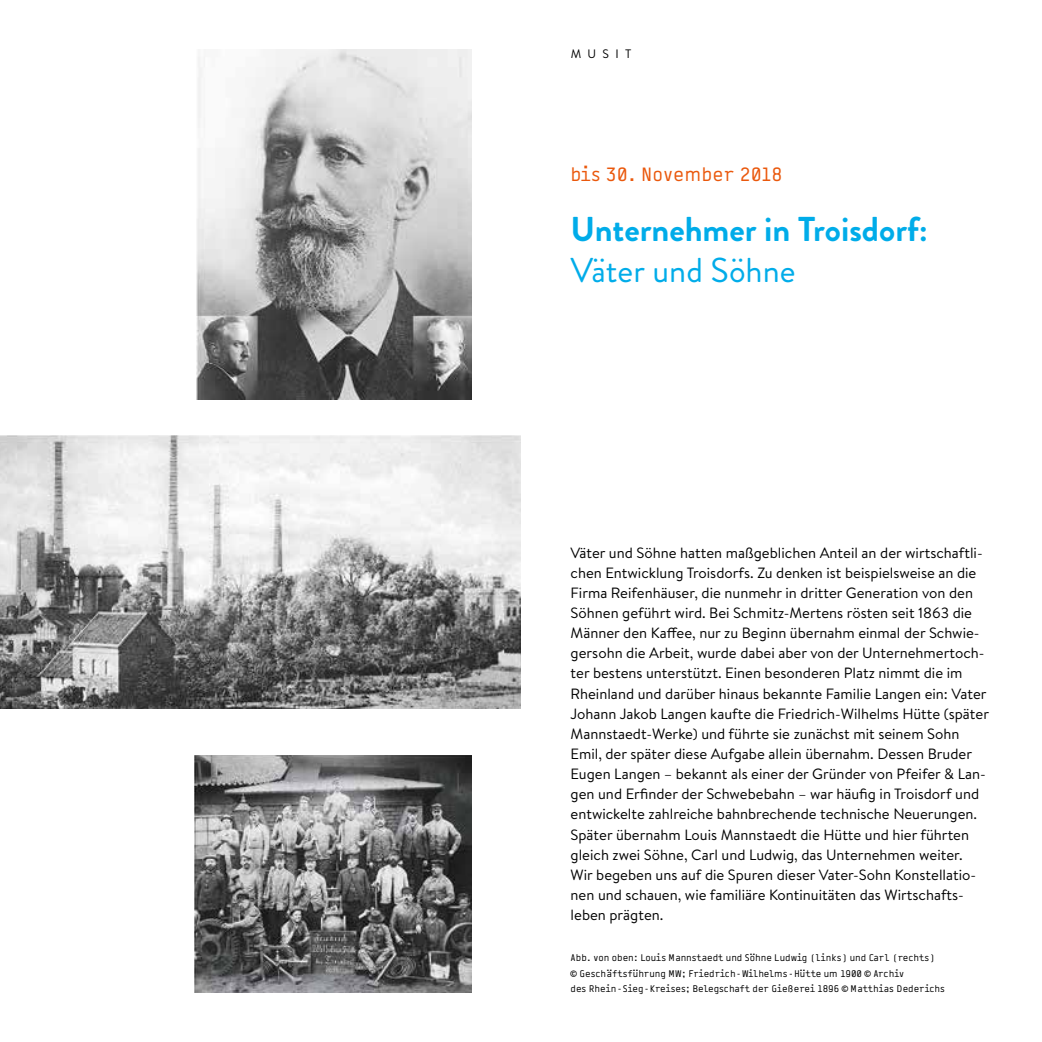
<style>
.page{position:relative;width:1042px;height:1042px;background:#fff}
.page>*{position:absolute;margin:0;border:0;box-sizing:border-box;transform-origin:0 0}
.t1{font:700 34.48px "Brandon Grotesque";color:#00ace9}
.t2{font:34.48px "Brandon Grotesque";color:#00ace9}
.t3{font:21px "Blue Not Mono";color:#ea580c}
.t4{font:14.88px/20.1px "Brandon Text";color:#000}
.t5{font:12.25px "Brandon Text";letter-spacing:.52em;color:#000}
.t6{font:10.5px/15.8px "Blue Not Mono";color:#000}
</style>
<div class="page">
<img style="left:197px;top:50px;width:274px;height:349px">
<img style="left:0;top:436px;width:521px;height:272px">
<img style="left:195px;top:755px;width:276px;height:237px">
<p class="t5" style="left:571px;top:46px;width:62px">MUSIT</p>
<h2 class="t3" style="left:570px;top:163px;width:213px">bis 30. November 2018</h2>
<h1 class="t1" style="left:570px;top:205px;width:359px">Unternehmer in Troisdorf:</h1>
<h1 class="t2" style="left:570px;top:246px;width:226px">Väter und Söhne</h1>
<p class="t4" style="left:570px;top:542px;width:420px">Väter und Söhne hatten maßgeblichen Anteil an der wirtschaftli&shy;chen Entwicklung Troisdorfs. Zu denken ist beispielsweise an die Firma Reifenhäuser, die nunmehr in dritter Generation von den Söhnen geführt wird. Bei Schmitz-Mertens rösten seit 1863 die Männer den Kaffee, nur zu Beginn übernahm einmal der Schwie&shy;gersohn die Arbeit, wurde dabei aber von der Unternehmertoch&shy;ter bestens unterstützt. Einen besonderen Platz nimmt die im Rheinland und darüber hinaus bekannte Familie Langen ein: Vater Johann Jakob Langen kaufte die Friedrich-Wilhelms Hütte (später Mannstaedt-Werke) und führte sie zunächst mit seinem Sohn Emil, der später diese Aufgabe allein übernahm. Dessen Bruder Eugen Langen – bekannt als einer der Gründer von Pfeifer &amp; Lan&shy;gen und Erfinder der Schwebebahn – war häufig in Troisdorf und entwickelte zahlreiche bahnbrechende technische Neuerungen.<br>Später übernahm Louis Mannstaedt die Hütte und hier führten gleich zwei Söhne, Carl und Ludwig, das Unternehmen weiter.<br>Wir begeben uns auf die Spuren dieser Vater-Sohn Konstellatio&shy;nen und schauen, wie familiäre Kontinuitäten das Wirtschafts&shy;leben prägten.</p>
<p class="t6" style="left:570px;top:949px;width:376px">Abb. von oben: Louis Mannstaedt und Söhne Ludwig (links) und Carl (rechts)<br>© Geschäftsführung MW; Friedrich-Wilhelms-Hütte um 1900 © Archiv<br>des Rhein-Sieg-Kreises; Belegschaft der Gießerei 1896 © Matthias Dederichs</p>
</div>
